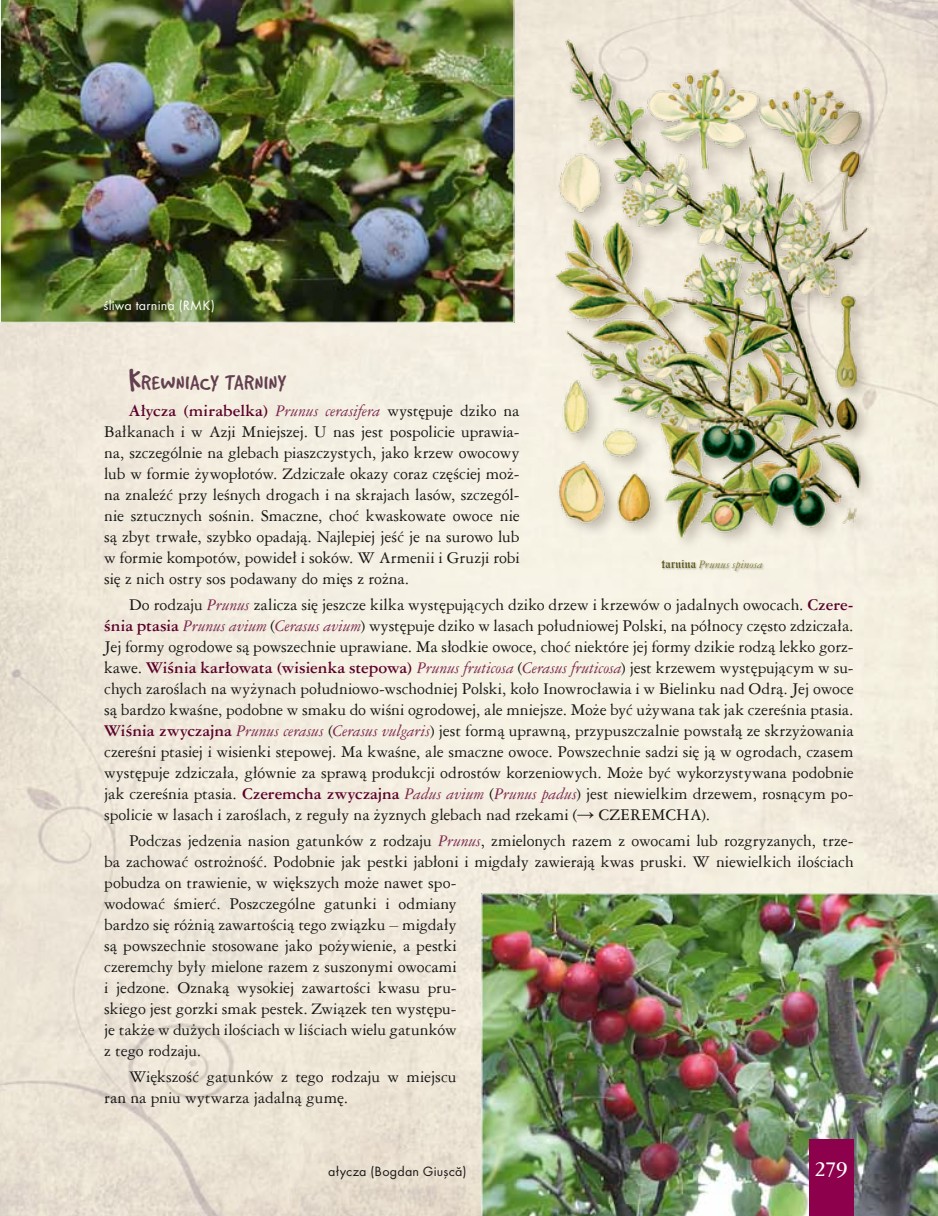
<style>
.page{position:relative;width:938px;height:1216px;background:#fff}
.page>*{position:absolute;margin:0;border:0;box-sizing:border-box;transform-origin:0 0}
.t1{font:23.28px "Good Dog Pl";letter-spacing:.04em;color:#633f4f}
.t2{font:700 22.75px "Ameri Garmnd EU";color:#fff}
.t3{font:17.5px/21px "Ameri Garmnd EU";color:#181716;text-align:justify}
.t4{font:14px "Futura TEE";letter-spacing:.015em;color:#181716}
.t5{font:14px "Futura TEE";letter-spacing:.015em;color:#fff}
.t6{font:italic 12.25px "Ameri Garmnd EU";letter-spacing:.01em;color:#847d3e}
.s1{font-size:33.25px}
.s2{font-weight:700;color:#5a0029}
.s3{font-style:italic;color:#7b284e}
.s4{font-family:"Times New Roman"}
.s5{font-family:"Engrvrs Old Eng EU";font-style:normal;color:#4d490b}
</style>
<div class="page">
<img style="left:0;top:0;width:514px;height:323px">
<img style="left:481px;top:893px;width:457px;height:322px">
<div style="left:553px;top:37px;width:333px;height:542px;background:#544539;opacity:.3"></div>
<img style="left:541px;top:33px;width:330px;height:538px">
<div style="left:661px;top:559px;width:103px;height:13px;background:#939181;opacity:.6"></div>
<div style="left:809px;top:1138px;width:44px;height:77px;background:#8d004b"></div>
<p class="t5" style="left:103px;top:297px;width:113px">śliwa tarnina (RMK)</p>
<h1 class="t1" style="left:129px;top:370px;width:158px"><span class="s1">K</span>rewniacy tarniny</h1>
<p class="t3" style="left:104px;top:400px;width:417px;text-indent:25px"><span class="s2">Ałycza (mirabelka)</span> <span class="s3">Prunus cerasifera</span> występuje dziko na Bałkanach i w Azji Mniejszej. U nas jest pospolicie uprawia&shy;na, szczególnie na glebach piaszczystych, jako krzew owocowy lub w formie żywopłotów. Zdziczałe okazy coraz częściej moż&shy;na znaleźć przy leśnych drogach i na skrajach lasów, szczegól&shy;nie sztucznych sośnin. Smaczne, choć kwaskowate owoce nie są zbyt trwałe, szybko opadają. Najlepiej jeść je na surowo lub w formie kompotów, powideł i soków. W Armenii i Gruzji robi się z nich ostry sos podawany do mięs z rożna.</p>
<p class="t3" style="left:104px;top:594px;width:751px;text-indent:25px">Do rodzaju <span class="s3">Prunus</span> zalicza się jeszcze kilka występujących dziko drzew i krzewów o jadalnych owocach. <span class="s2">Czere&shy;śnia ptasia</span> <span class="s3">Prunus avium</span> (<span class="s3">Cerasus avium</span>) występuje dziko w lasach południowej Polski, na północy często zdziczała.<br>Jej formy ogrodowe są powszechnie uprawiane. Ma słodkie owoce, choć niektóre jej formy dzikie rodzą lekko gorz&shy;kawe. <span class="s2">Wiśnia karłowata (wisienka stepowa)</span> <span class="s3">Prunus fruticosa</span> (<span class="s3">Cerasus fruticosa</span>) jest krzewem występującym w su&shy;chych zaroślach na wyżynach południowo-wschodniej Polski, koło Inowrocławia i w Bielinku nad Odrą. Jej owoce są bardzo kwaśne, podobne w smaku do wiśni ogrodowej, ale mniejsze. Może być używana tak jak czereśnia ptasia.<br><span class="s2">Wiśnia zwyczajna</span> <span class="s3">Prunus cerasus</span> (<span class="s3">Cerasus vulgaris</span>) jest formą uprawną, przypuszczalnie powstałą ze skrzyżowania czereśni ptasiej i wisienki stepowej. Ma kwaśne, ale smaczne owoce. Powszechnie sadzi się ją w ogrodach, czasem występuje zdziczała, głównie za sprawą produkcji odrostów korzeniowych. Może być wykorzystywana podobnie jak czereśnia ptasia. <span class="s2">Czeremcha zwyczajna</span> <span class="s3">Padus avium</span> (<span class="s3">Prunus padus</span>) jest niewielkim drzewem, rosnącym po&shy;spolicie w lasach i zaroślach, z reguły na żyznych glebach nad rzekami (<span class="s4">→</span> CZEREMCHA).</p>
<p class="t3" style="left:104px;top:830px;width:751px;text-align:left;text-indent:25px">Podczas jedzenia nasion gatunków z rodzaju <span class="s3">Prunus</span>, zmielonych razem z owocami lub rozgryzanych, trze&shy;ba zachować ostrożność. Podobnie jak pestki jabłoni i migdały zawierają kwas pruski. W niewielkich ilościach pobudza on trawienie, w większych może nawet spo-<br>wodować śmierć. Poszczególne gatunki i odmiany<br>bardzo się różnią zawartością tego związku – migdały<br>są powszechnie stosowane jako pożywienie, a pestki<br>czeremchy były mielone razem z suszonymi owocami<br>i jedzone. Oznaką wysokiej zawartości kwasu pru-<br>skiego jest gorzki smak pestek. Związek ten występu-<br>je także w dużych ilościach w liściach wielu gatunków<br>z tego rodzaju.</p>
<p class="t3" style="left:104px;top:1066px;width:354px;text-indent:25px">Większość gatunków z tego rodzaju w miejscu ran na pniu wytwarza jadalną gumę.</p>
<p class="t6" style="left:661px;top:557px;width:103px"><span class="s5">tarnina</span> Prunus spinosa</p>
<p class="t4" style="left:328px;top:1162px;width:140px">ałycza (Bogdan Giuşcă)</p>
<h2 class="t2" style="left:815px;top:1155px;width:34px">279</h2>
</div>
